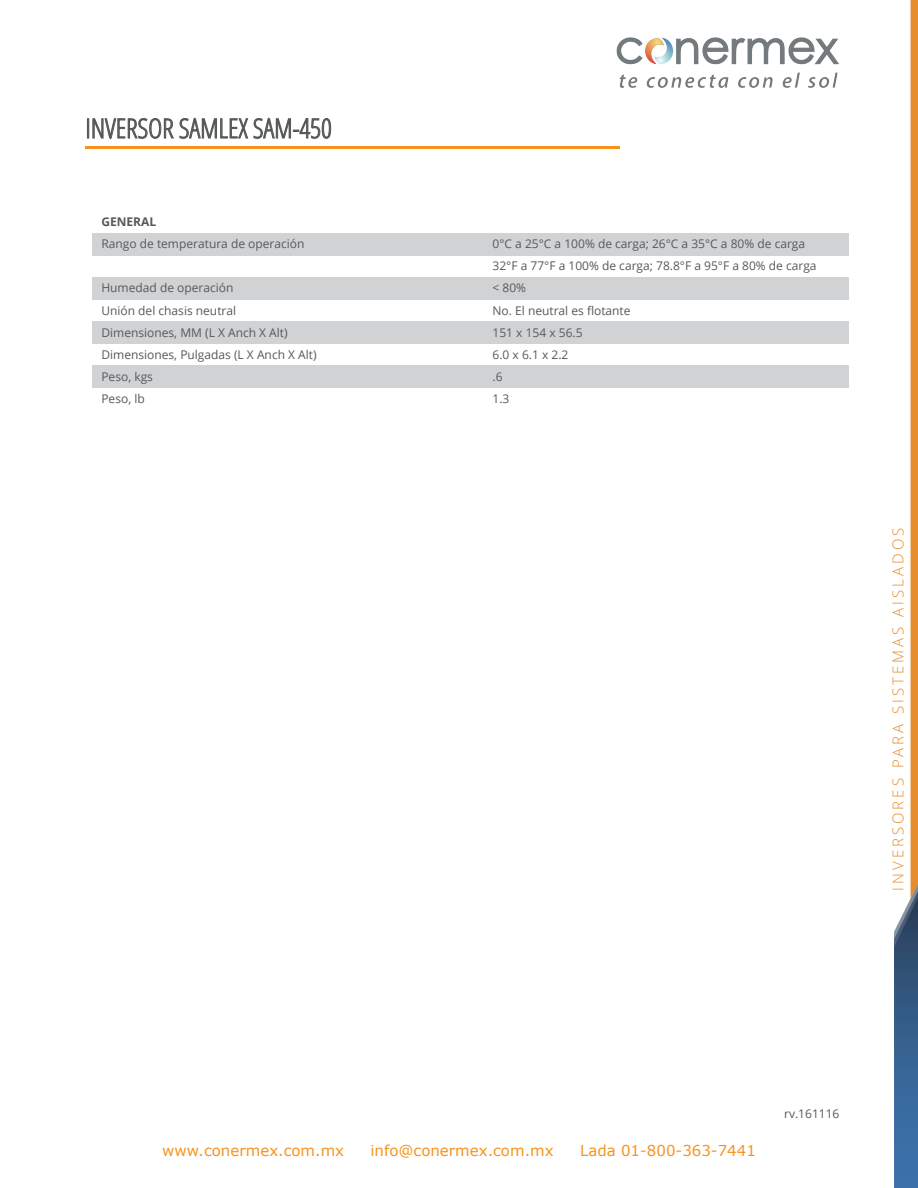
<style>
.page{position:relative;width:918px;height:1188px;background:#fff}
.page>*{position:absolute;margin:0;border:0;box-sizing:border-box;transform-origin:0 0}
.t1{font:300 condensed 27px "Open Sans";color:#535758}
.t2{font:15px "Verdana";color:#f7931d}
.t3{font:300 15px "Open Sans";letter-spacing:.2em;color:#e88d2d}
.t4{font:12px/22.2px "Open Sans";color:#57585a}
.t5{font:700 12px "Open Sans";color:#57585a}
</style>
<div class="page">
<div style="left:92px;top:233px;width:757px;height:22px;background:#d1d2d4"></div>
<div style="left:92px;top:277px;width:757px;height:22px;background:#d1d2d4"></div>
<div style="left:92px;top:322px;width:757px;height:22px;background:#d1d2d4"></div>
<div style="left:92px;top:366px;width:757px;height:22px;background:#d1d2d4"></div>
<svg style="left:87px;top:118px;width:87px;height:22px"></svg>
<svg style="left:180px;top:117px;width:68px;height:22px"></svg>
<svg style="left:254px;top:117px;width:77px;height:22px"></svg>
<hr style="left:85px;top:146px;width:535px;height:2px;background:#f7931d">
<svg style="left:894px;top:0;width:24px;height:1188px"></svg>
<img style="left:617px;top:38px;width:222px;height:50px">
<h1 class="t1" style="left:85px;top:110px;width:248px">INVERSOR SAMLEX SAM-450</h1>
<p class="t5" style="left:101px;top:213px;width:56px">GENERAL</p>
<p class="t4" style="left:101px;top:232px;width:205px">Rango de temperatura de operación</p>
<p class="t4" style="left:493px;top:232px;width:326px">0°C a 25°C a 100% de carga; 26°C a 35°C a 80% de carga<br>32°F a 77°F a 100% de carga; 78.8°F a 95°F a 80% de carga</p>
<p class="t4" style="left:101px;top:277px;width:134px">Humedad de operación</p>
<p class="t4" style="left:493px;top:277px;width:35px">&lt; 80%</p>
<p class="t4" style="left:101px;top:299px;width:136px">Unión del chasis neutral</p>
<p class="t4" style="left:493px;top:299px;width:140px">No. El neutral es flotante</p>
<p class="t4" style="left:101px;top:321px;width:188px">Dimensiones, MM (L X Anch X Alt)</p>
<p class="t4" style="left:493px;top:321px;width:92px">151 x 154 x 56.5</p>
<p class="t4" style="left:101px;top:343px;width:217px">Dimensiones, Pulgadas (L X Anch X Alt)</p>
<p class="t4" style="left:493px;top:343px;width:77px">6.0 x 6.1 x 2.2</p>
<p class="t4" style="left:101px;top:365px;width:53px">Peso, kgs</p>
<p class="t4" style="left:493px;top:365px;width:12px">.6</p>
<p class="t4" style="left:101px;top:387px;width:45px">Peso, lb</p>
<p class="t4" style="left:493px;top:387px;width:18px">1.3</p>
<p class="t3" style="left:888px;top:891px;width:365px;rotate:-90deg">INVERSORES PARA SISTEMAS AISLADOS</p>
<p class="t2" style="left:162px;top:1141px;width:183px">www.conermex.com.mx</p>
<p class="t2" style="left:371px;top:1141px;width:185px">info@conermex.com.mx</p>
<p class="t2" style="left:580px;top:1141px;width:177px">Lada 01-800-363-7441</p>
<p class="t4" style="left:784px;top:1103px;width:57px">rv.161116</p>
</div>
